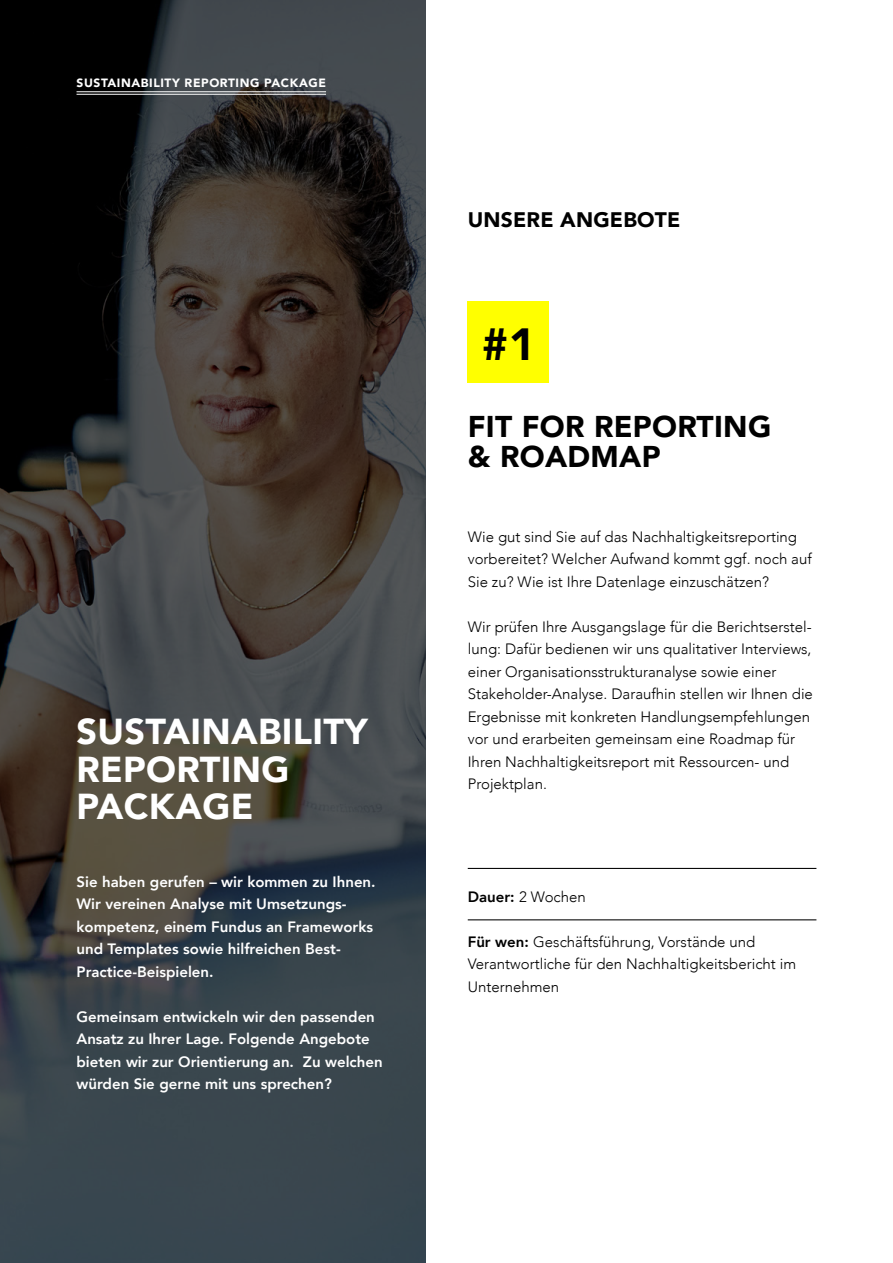
<style>
.page{position:relative;width:893px;height:1263px;background:#fff}
.page>*{position:absolute;margin:0;border:0;box-sizing:border-box;transform-origin:0 0}
.t1{font:900 45px "Avenir";color:#000}
.t2{font:900 36px/37.5px "Avenir";letter-spacing:.01em;color:#fff}
.t3{font:900 30px/30px "Avenir";letter-spacing:.01em;color:#000}
.t4{font:900 21px "Avenir";letter-spacing:.01em;color:#000}
.t5{font:300 15px/22.5px "Avenir";color:#000}
.t6{font:800 15px/22.5px "Avenir";color:#fff}
.t7{font:900 12px "Avenir";letter-spacing:.05em;color:#fff}
.s1{font-weight:800}
</style>
<div class="page">
<svg style="left:0;top:0;width:425px;height:1263px;background:#373939"></svg>
<hr style="left:77px;top:91px;width:249px;height:1px;background:#fff">
<hr style="left:77px;top:94px;width:249px;height:1px;background:#fff">
<div style="left:468px;top:302px;width:81px;height:81px;background:#ff0"></div>
<hr style="left:468px;top:868px;width:348px;height:1px;background:#000">
<hr style="left:468px;top:919px;width:348px;height:1px;background:#000">
<p class="t7" style="left:77px;top:73px;width:251px">SUSTAINABILITY REPORTING PACKAGE</p>
<h2 class="t2" style="left:77px;top:712px;width:293px">SUSTAINABILITY<br>REPORTING<br>PACKAGE</h2>
<p class="t6" style="left:77px;top:870px;width:301px">Sie haben gerufen – wir kommen zu Ihnen.<br>Wir vereinen Analyse mit Umsetzungs&shy;kompetenz, einem Fundus an Frameworks und Templates sowie hilfreichen Best-Practice-Beispielen.</p>
<p class="t6" style="left:77px;top:1005px;width:308px">Gemeinsam entwickeln wir den passenden Ansatz zu Ihrer Lage. Folgende Angebote bieten wir zur Orientierung an. Zu welchen würden Sie gerne mit uns sprechen?</p>
<h3 class="t4" style="left:468px;top:201px;width:214px">UNSERE ANGEBOTE</h3>
<h1 class="t1" style="left:482px;top:305px;width:55px">#1</h1>
<h3 class="t3" style="left:468px;top:410px;width:305px">FIT FOR REPORTING &amp; ROADMAP</h3>
<p class="t5" style="left:468px;top:525px;width:346px">Wie gut sind Sie auf das Nachhaltigkeitsreporting vorbereitet? Welcher Aufwand kommt ggf. noch auf<br>Sie zu? Wie ist Ihre Datenlage einzuschätzen?</p>
<p class="t5" style="left:468px;top:615px;width:347px">Wir prüfen Ihre Ausgangslage für die Berichtserstel&shy;lung: Dafür bedienen wir uns qualitativer Interviews, einer Organisationsstrukturanalyse sowie einer Stakeholder-Analyse. Daraufhin stellen wir Ihnen die Ergebnisse mit konkreten Handlungsempfehlungen vor und erarbeiten gemeinsam eine Roadmap für Ihren Nachhaltigkeitsreport mit Ressourcen- und Projektplan.</p>
<p class="t5" style="left:468px;top:885px;width:120px"><span class="s1">Dauer:</span> 2 Wochen</p>
<p class="t5" style="left:468px;top:930px;width:330px"><span class="s1">Für wen:</span> Geschäftsführung, Vorstände und<br>Verantwortliche für den Nachhaltigkeitsbericht im<br>Unternehmen</p>
</div>
